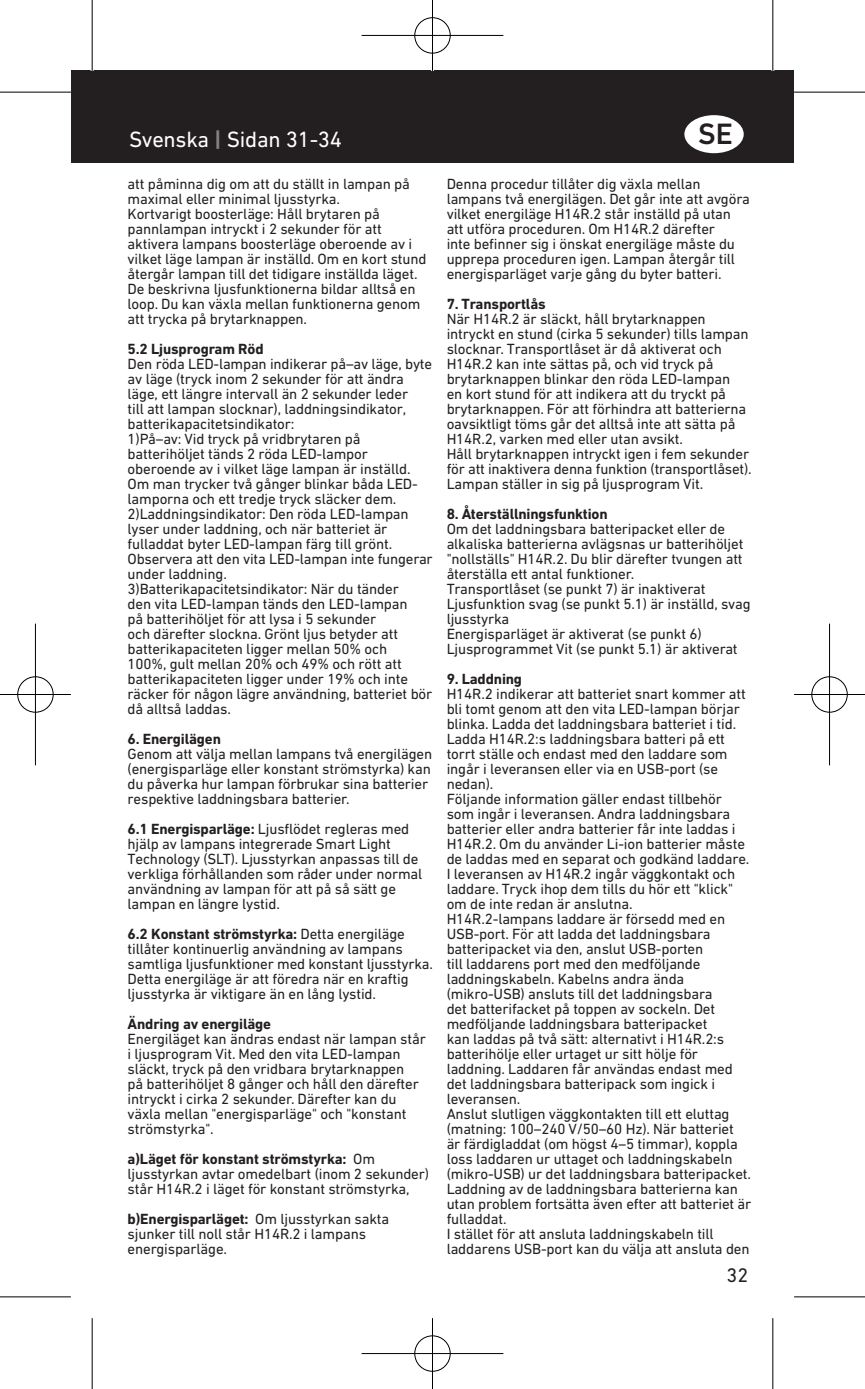
<style>
.page{position:relative;width:865px;height:1389px;background:#fff}
.page>*{position:absolute;margin:0;border:0;box-sizing:border-box;transform-origin:0 0}
.t1{font:500 30px "DIN Next W1 G";color:#231f20}
.t2{font:22.5px "DIN Next W1 G";letter-spacing:-.01em;color:#fff}
.t3{font:20px "DIN Next W1 G";color:#231f20}
.t4{font:15px/15px "DIN Next W1 G";letter-spacing:-.01em;color:#231f20}
.s1{font-weight:700;color:#808285}
.s2{font-weight:700}
</style>
<div class="page">
<div style="left:71px;top:71px;width:21px;height:92px;background:#231f20"></div>
<div style="left:92px;top:71px;width:702px;height:92px;background:#231f20"></div>
<div style="left:684px;top:115px;width:59px;height:38px;background:#fff;border-radius:50%"></div>
<hr style="left:0;top:92px;width:71px;height:1px;background:#000">
<hr style="left:794px;top:92px;width:71px;height:1px;background:#000">
<hr style="left:0;top:1296px;width:71px;height:1px;background:#000">
<hr style="left:794px;top:1296px;width:71px;height:1px;background:#000">
<hr style="left:92px;top:0;width:1px;height:71px;background:#000">
<hr style="left:92px;top:1318px;width:1px;height:71px;background:#000">
<hr style="left:772px;top:0;width:1px;height:71px;background:#000">
<hr style="left:772px;top:1318px;width:1px;height:71px;background:#000">
<div style="left:413px;top:16px;width:39px;height:39px;border:3px solid #fff;border-radius:50%"></div>
<hr style="left:361px;top:34px;width:142px;height:3px;background:#fff">
<hr style="left:431px;top:0;width:3px;height:71px;background:#fff">
<div style="left:414px;top:17px;width:36px;height:36px;border:1px solid #000;border-radius:50%"></div>
<hr style="left:361px;top:35px;width:142px;height:1px;background:#000">
<hr style="left:432px;top:0;width:1px;height:71px;background:#000">
<div style="left:413px;top:1334px;width:39px;height:39px;border:3px solid #fff;border-radius:50%"></div>
<hr style="left:361px;top:1352px;width:142px;height:3px;background:#fff">
<hr style="left:431px;top:1318px;width:3px;height:71px;background:#fff">
<div style="left:414px;top:1336px;width:36px;height:36px;border:1px solid #000;border-radius:50%"></div>
<hr style="left:361px;top:1353px;width:142px;height:1px;background:#000">
<hr style="left:432px;top:1318px;width:1px;height:71px;background:#000">
<div style="left:16px;top:675px;width:39px;height:39px;border:3px solid #fff;border-radius:50%"></div>
<hr style="left:0;top:693px;width:71px;height:3px;background:#fff">
<hr style="left:34px;top:624px;width:3px;height:141px;background:#fff">
<div style="left:17px;top:676px;width:36px;height:37px;border:1px solid #000;border-radius:50%"></div>
<hr style="left:0;top:694px;width:71px;height:1px;background:#000">
<hr style="left:35px;top:624px;width:1px;height:141px;background:#000">
<div style="left:810px;top:675px;width:38px;height:39px;border:3px solid #fff;border-radius:50%"></div>
<hr style="left:794px;top:693px;width:71px;height:3px;background:#fff">
<hr style="left:828px;top:624px;width:3px;height:141px;background:#fff">
<div style="left:811px;top:676px;width:36px;height:37px;border:1px solid #000;border-radius:50%"></div>
<hr style="left:794px;top:694px;width:71px;height:1px;background:#000">
<hr style="left:829px;top:624px;width:1px;height:141px;background:#000">
<p class="t2" style="left:129px;top:127px;width:214px">Svenska <span class="s1">|</span> Sidan 31-34</p>
<p class="t1" style="left:698px;top:116px;width:36px">SE</p>
<p class="t4" style="left:128px;top:177px;width:300px">att påminna dig om att du ställt in lampan på maximal eller minimal ljusstyrka.<br>Kortvarigt boosterläge: Håll brytaren på pannlampan intryckt i 2 sekunder för att aktivera lampans boosterläge oberoende av i vilket läge lampan är inställd. Om en kort stund återgår lampan till det tidigare inställda läget.<br>De beskrivna ljusfunktionerna bildar alltså en loop. Du kan växla mellan funktionerna genom att trycka på brytarknappen.</p>
<p class="t4" style="left:128px;top:342px;width:306px"><span class="s2">5.2 Ljusprogram Röd<br></span>Den röda LED-lampan indikerar på–av läge, byte av läge (tryck inom 2 sekunder för att ändra läge, ett längre intervall än 2 sekunder leder<br>till att lampan slocknar), laddningsindikator, batterikapacitetsindikator:<br>1)På–av: Vid tryck på vridbrytaren på batterihöljet tänds 2 röda LED-lampor oberoende av i vilket läge lampan är inställd.<br>Om man trycker två gånger blinkar båda LED&shy;lamporna och ett tredje tryck släcker dem.<br>2)Laddningsindikator: Den röda LED-lampan lyser under laddning, och när batteriet är fulladdat byter LED-lampan färg till grönt.<br>Observera att den vita LED-lampan inte fungerar under laddning.<br>3)Batterikapacitetsindikator: När du tänder<br>den vita LED-lampan tänds den LED-lampan<br>på batterihöljet för att lysa i 5 sekunder<br>och därefter slockna. Grönt ljus betyder att batterikapaciteten ligger mellan 50% och<br>100%, gult mellan 20% och 49% och rött att batterikapaciteten ligger under 19% och inte räcker för någon lägre användning, batteriet bör då alltså laddas.</p>
<p class="t4" style="left:128px;top:732px;width:306px"><span class="s2">6. Energilägen<br></span>Genom att välja mellan lampans två energilägen (energisparläge eller konstant strömstyrka) kan du påverka hur lampan förbrukar sina batterier respektive laddningsbara batterier.</p>
<p class="t4" style="left:128px;top:822px;width:296px"><span class="s2">6.1 Energisparläge:</span> Ljusflödet regleras med hjälp av lampans integrerade Smart Light Technology (SLT). Ljusstyrkan anpassas till de verkliga förhållanden som råder under normal användning av lampan för att på så sätt ge lampan en längre lystid.</p>
<p class="t4" style="left:128px;top:927px;width:307px"><span class="s2">6.2 Konstant strömstyrka:</span> Detta energiläge tillåter kontinuerlig användning av lampans samtliga ljusfunktioner med konstant ljusstyrka.<br>Detta energiläge är att föredra när en kraftig ljusstyrka är viktigare än en lång lystid.</p>
<p class="t4" style="left:128px;top:1017px;width:300px"><span class="s2">Ändring av energiläge<br></span>Energiläget kan ändras endast när lampan står i ljusprogram Vit. Med den vita LED-lampan släckt, tryck på den vridbara brytarknappen<br>på batterihöljet 8 gånger och håll den därefter intryckt i cirka 2 sekunder. Därefter kan du växla mellan "energisparläge" och "konstant strömstyrka".</p>
<p class="t4" style="left:128px;top:1152px;width:303px"><span class="s2">a)Läget för konstant strömstyrka:</span> Om ljusstyrkan avtar omedelbart (inom 2 sekunder) står H14R.2 i läget för konstant strömstyrka,</p>
<p class="t4" style="left:128px;top:1212px;width:263px"><span class="s2">b)Energisparläget:</span> Om ljusstyrkan sakta sjunker till noll står H14R.2 i lampans energisparläge.</p>
<p class="t4" style="left:446px;top:177px;width:304px">Denna procedur tillåter dig växla mellan lampans två energilägen. Det går inte att avgöra vilket energiläge H14R.2 står inställd på utan att utföra proceduren. Om H14R.2 därefter<br>inte befinner sig i önskat energiläge måste du upprepa proceduren igen. Lampan återgår till energisparläget varje gång du byter batteri.</p>
<p class="t4" style="left:446px;top:297px;width:306px"><span class="s2">7. Transportlås<br></span>När H14R.2 är släckt, håll brytarknappen intryckt en stund (cirka 5 sekunder) tills lampan slocknar. Transportlåset är då aktiverat och H14R.2 kan inte sättas på, och vid tryck på brytarknappen blinkar den röda LED-lampan<br>en kort stund för att indikera att du tryckt på brytarknappen. För att förhindra att batterierna oavsiktligt töms går det alltså inte att sätta på H14R.2, varken med eller utan avsikt.<br>Håll brytarknappen intryckt igen i fem sekunder för att inaktivera denna funktion (transportlåset).<br>Lampan ställer in sig på ljusprogram Vit.</p>
<p class="t4" style="left:446px;top:507px;width:306px"><span class="s2">8. Återställningsfunktion<br></span>Om det laddningsbara batteripacket eller de alkaliska batterierna avlägsnas ur batterihöljet "nollställs" H14R.2. Du blir därefter tvungen att återställa ett antal funktioner.<br>Transportlåset (se punkt 7) är inaktiverat Ljusfunktion svag (se punkt 5.1) är inställd, svag ljusstyrka<br>Energisparläget är aktiverat (se punkt 6)<br>Ljusprogrammet Vit (se punkt 5.1) är aktiverat</p>
<p class="t4" style="left:446px;top:672px;width:306px"><span class="s2">9. Laddning<br></span>H14R.2 indikerar att batteriet snart kommer att bli tomt genom att den vita LED-lampan börjar blinka. Ladda det laddningsbara batteriet i tid.<br>Ladda H14R.2:s laddningsbara batteri på ett torrt ställe och endast med den laddare som ingår i leveransen eller via en USB-port (se nedan).<br>Följande information gäller endast tillbehör som ingår i leveransen. Andra laddningsbara batterier eller andra batterier får inte laddas i H14R.2. Om du använder Li-ion batterier måste de laddas med en separat och godkänd laddare.<br>I leveransen av H14R.2 ingår väggkontakt och laddare. Tryck ihop dem tills du hör ett "klick" om de inte redan är anslutna.<br>H14R.2-lampans laddare är försedd med en USB-port. För att ladda det laddningsbara batteripacket via den, anslut USB-porten<br>till laddarens port med den medföljande laddningskabeln. Kabelns andra ända (mikro-USB) ansluts till det laddningsbara<br>det batterifacket på toppen av sockeln. Det medföljande laddningsbara batteripacket<br>kan laddas på två sätt: alternativt i H14R.2:s batterihölje eller urtaget ur sitt hölje för laddning. Laddaren får användas endast med det laddningsbara batteripack som ingick i leveransen.<br>Anslut slutligen väggkontakten till ett eluttag (matning: 100–240 V/50–60 Hz). När batteriet är färdigladdat (om högst 4–5 timmar), koppla loss laddaren ur uttaget och laddningskabeln (mikro-USB) ur det laddningsbara batteripacket.<br>Laddning av de laddningsbara batterierna kan utan problem fortsätta även efter att batteriet är fulladdat.<br>I stället för att ansluta laddningskabeln till laddarens USB-port kan du välja att ansluta den</p>
<p class="t3" style="left:726px;top:1263px;width:23px">32</p>
</div>
